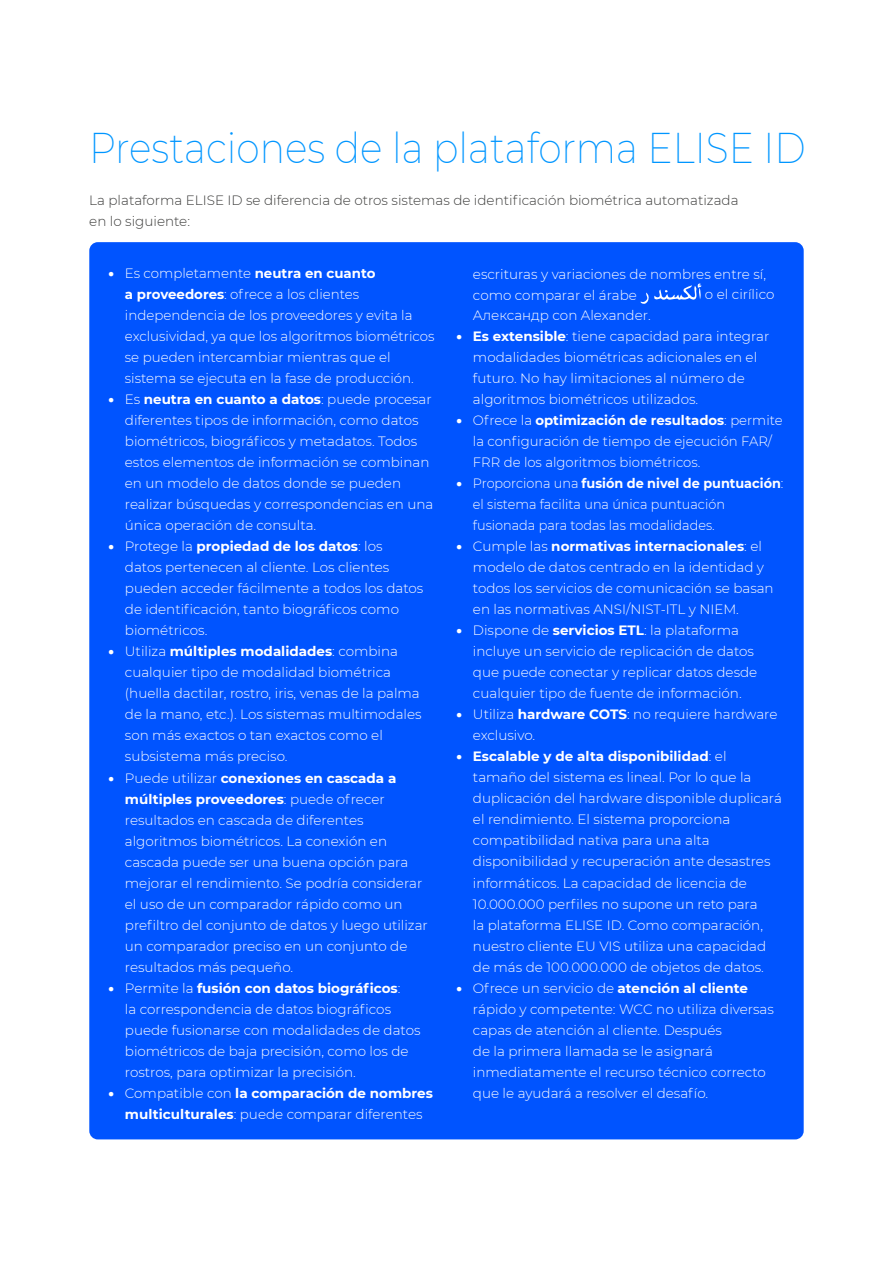
<style>
.page{position:relative;width:893px;height:1263px;background:#fff}
.page>*{position:absolute;margin:0;border:0;box-sizing:border-box;transform-origin:0 0}
.t1{font:200 42px "Montserrat";color:#0096ff;scale:.9 1}
.t2{font:300 13.5px/21px "Montserrat";color:#fff}
.t3{font:300 13.5px/21px "Montserrat";color:#fff;scale:.95 1}
.t4{font:300 13.5px/21px "Montserrat";color:#3c3c3b}
.s1{font-weight:900}
.s2{font-weight:700}
</style>
<div class="page">
<div style="left:89px;top:242px;width:715px;height:897px;background:#0054ff;border-radius:9px"></div>
<svg style="left:640px;top:283px;width:61px;height:21px"></svg>
<h1 class="t1" style="left:89px;top:120px;width:797px">Prestaciones de la plataforma ELISE ID</h1>
<p class="t4" style="left:89px;top:189px;width:651px">La plataforma ELISE ID se diferencia de otros sistemas de identificación biométrica automatizada en lo siguiente:</p>
<p class="t2" style="left:125px;top:263px;width:311px;text-indent:-16px"><span class="s1">•</span> Es completamente <span class="s2">neutra en cuanto<br>a proveedores</span>: ofrece a los clientes independencia de los proveedores y evita la exclusividad, ya que los algoritmos biométricos se pueden intercambiar mientras que el sistema se ejecuta en la fase de producción.</p>
<p class="t2" style="left:125px;top:389px;width:310px;text-indent:-16px"><span class="s1">•</span> Es <span class="s2">neutra en cuanto a datos</span>: puede procesar diferentes tipos de información, como datos biométricos, biográficos y metadatos. Todos estos elementos de información se combinan en un modelo de datos donde se pueden realizar búsquedas y correspondencias en una única operación de consulta.</p>
<p class="t2" style="left:125px;top:536px;width:300px;text-indent:-16px"><span class="s1">•</span> Protege la <span class="s2">propiedad de los datos</span>: los<br>datos pertenecen al cliente. Los clientes pueden acceder fácilmente a todos los datos de identificación, tanto biográficos como biométricos.</p>
<p class="t2" style="left:125px;top:641px;width:298px;text-indent:-16px"><span class="s1">•</span> Utiliza <span class="s2">múltiples modalidades</span>: combina cualquier tipo de modalidad biométrica (huella dactilar, rostro, iris, venas de la palma de la mano, etc.). Los sistemas multimodales son más exactos o tan exactos como el subsistema más preciso.</p>
<p class="t2" style="left:125px;top:767px;width:305px;text-indent:-16px"><span class="s1">•</span> Puede utilizar <span class="s2">conexiones en cascada a múltiples proveedores</span>: puede ofrecer resultados en cascada de diferentes algoritmos biométricos. La conexión en cascada puede ser una buena opción para mejorar el rendimiento. Se podría considerar el uso de un comparador rápido como un prefiltro del conjunto de datos y luego utilizar un comparador preciso en un conjunto de resultados más pequeño.</p>
<p class="t2" style="left:125px;top:977px;width:297px;text-indent:-16px"><span class="s1">•</span> Permite la <span class="s2">fusión con datos biográficos</span>:<br>la correspondencia de datos biográficos puede fusionarse con modalidades de datos biométricos de baja precisión, como los de rostros, para optimizar la precisión.</p>
<p class="t2" style="left:108px;top:1082px;width:326px;text-align:center"><span class="s1">•</span> Compatible con <span class="s2">la comparación de nombres multiculturales</span>: puede comparar diferentes</p>
<p class="t2" style="left:473px;top:263px;width:295px">escrituras y variaciones de nombres entre sí, como comparar el árabe</p>
<p class="t2" style="left:705px;top:284px;width:71px">o el cirílico</p>
<p class="t2" style="left:473px;top:305px;width:179px">Александр con Alexander.</p>
<p class="t2" style="left:473px;top:326px;width:298px;text-indent:-16px"><span class="s1">•</span> <span class="s2">Es extensible</span>: tiene capacidad para integrar modalidades biométricas adicionales en el futuro. No hay limitaciones al número de algoritmos biométricos utilizados.</p>
<p class="t2" style="left:473px;top:410px;width:311px;text-indent:-17px"><span class="s1">•</span> Ofrece la <span class="s2">optimización de resultados</span>: permite la configuración de tiempo de ejecución FAR/<br>FRR de los algoritmos biométricos.</p>
<p class="t3" style="left:473px;top:473px;width:328px;text-indent:-16px"><span class="s1">•</span> Proporciona una <span class="s2">fusión de nivel de puntuación</span>: el sistema facilita una única puntuación fusionada para todas las modalidades.</p>
<p class="t2" style="left:473px;top:536px;width:302px;text-indent:-16px"><span class="s1">•</span> Cumple las <span class="s2">normativas internacionales</span>: el modelo de datos centrado en la identidad y todos los servicios de comunicación se basan en las normativas ANSI/NIST-ITL y NIEM.</p>
<p class="t2" style="left:473px;top:620px;width:286px;text-indent:-16px"><span class="s1">•</span> Dispone de <span class="s2">servicios ETL</span>: la plataforma incluye un servicio de replicación de datos que puede conectar y replicar datos desde cualquier tipo de fuente de información.</p>
<p class="t2" style="left:473px;top:704px;width:306px;text-indent:-16px"><span class="s1">•</span> Utiliza <span class="s2">hardware COTS</span>: no requiere hardware exclusivo.</p>
<p class="t2" style="left:473px;top:746px;width:311px;text-indent:-16px"><span class="s1">•</span> <span class="s2">Escalable y de alta disponibilidad</span>: el tamaño del sistema es lineal. Por lo que la duplicación del hardware disponible duplicará el rendimiento. El sistema proporciona compatibilidad nativa para una alta disponibilidad y recuperación ante desastres informáticos. La capacidad de licencia de 10.000.000 perfiles no supone un reto para<br>la plataforma ELISE ID. Como comparación, nuestro cliente EU VIS utiliza una capacidad de más de 100.000.000 de objetos de datos.</p>
<p class="t2" style="left:473px;top:977px;width:302px;text-indent:-16px"><span class="s1">•</span> Ofrece un servicio de <span class="s2">atención al cliente </span>rápido y competente: WCC no utiliza diversas capas de atención al cliente. Después<br>de la primera llamada se le asignará inmediatamente el recurso técnico correcto que le ayudará a resolver el desafío.</p>
</div>
